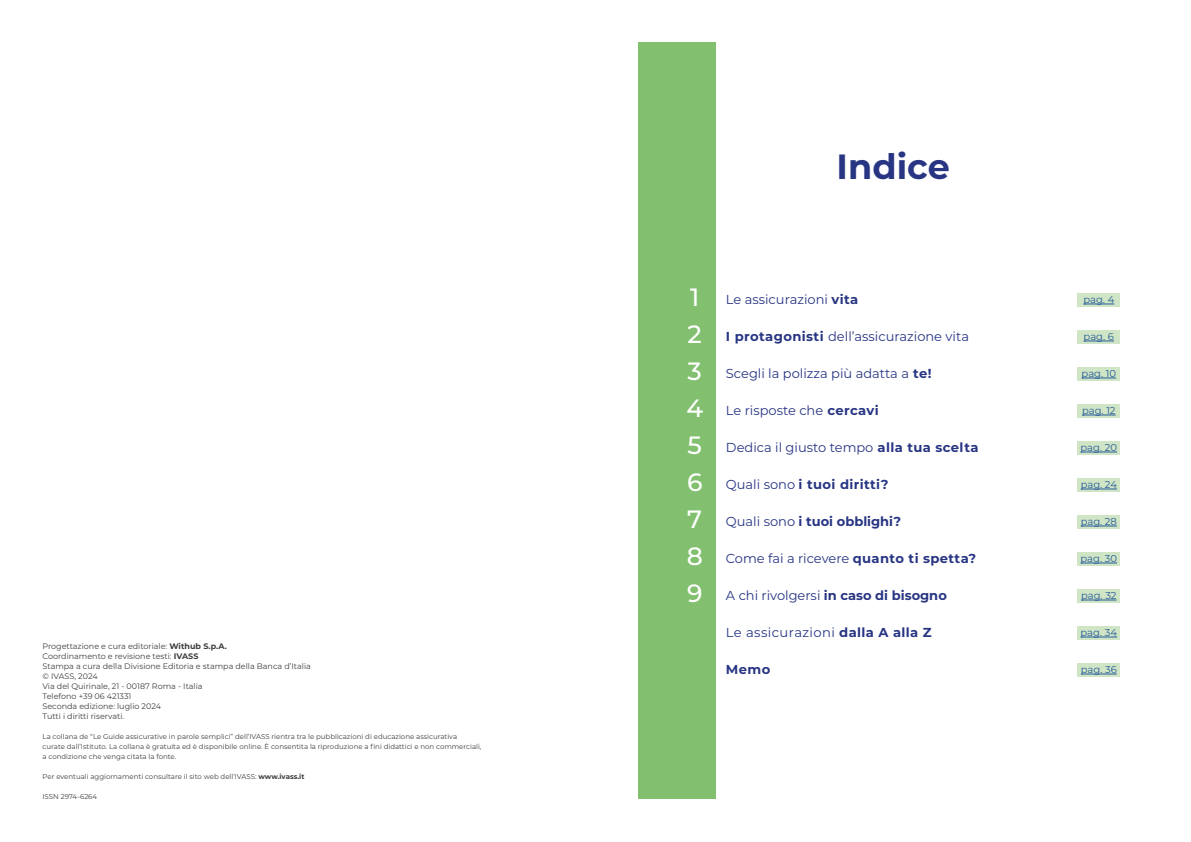
<style>
.page{position:relative;width:1191px;height:842px;background:#fff}
.page>*{position:absolute;margin:0;border:0;box-sizing:border-box;transform-origin:0 0}
.t1{font:700 35px "Montserrat";color:#283583}
.t2{font:500 25px "Montserrat";color:#fff}
.testo_principale_10_12{font:13px "Montserrat";color:#283583}
.testo_principale_10_12-2{font:700 13px "Montserrat";color:#283583}
.testo_principale_10_12-3{font:13px "Montserrat";letter-spacing:.03em;color:#283583}
.testo_principale_10_12-4{font:700 13px "Montserrat";letter-spacing:.03em;color:#283583}
.t3{font:10px "Montserrat";color:#275b9b}
.t4{font:8px "Montserrat";color:#3c3c3b}
.t5{font:7px/10px "Montserrat";color:#3c3c3b}
.s1{font-weight:700}
.s2{font-weight:400}
</style>
<div class="page">
<div style="left:638px;top:43px;width:78px;height:756px;background:#82c06f"></div>
<div style="left:1077px;top:293px;width:43px;height:14px;background:#d0e5c5"></div>
<div style="left:1077px;top:330px;width:43px;height:14px;background:#d0e5c5"></div>
<div style="left:1077px;top:367px;width:43px;height:14px;background:#d0e5c5"></div>
<div style="left:1077px;top:404px;width:43px;height:14px;background:#d0e5c5"></div>
<div style="left:1077px;top:441px;width:43px;height:14px;background:#d0e5c5"></div>
<div style="left:1077px;top:478px;width:43px;height:14px;background:#d0e5c5"></div>
<div style="left:1077px;top:515px;width:43px;height:14px;background:#d0e5c5"></div>
<div style="left:1077px;top:589px;width:43px;height:14px;background:#d0e5c5"></div>
<div style="left:1077px;top:663px;width:43px;height:14px;background:#d0e5c5"></div>
<div style="left:1077px;top:552px;width:43px;height:14px;background:#d0e5c5"></div>
<div style="left:1077px;top:626px;width:43px;height:14px;background:#d0e5c5"></div>
<hr style="left:1083px;top:304px;width:31px;height:1px;background:#275b9b">
<hr style="left:1083px;top:341px;width:31px;height:1px;background:#275b9b">
<hr style="left:1081px;top:378px;width:35px;height:1px;background:#275b9b">
<hr style="left:1082px;top:415px;width:33px;height:1px;background:#275b9b">
<hr style="left:1080px;top:452px;width:37px;height:1px;background:#275b9b">
<hr style="left:1080px;top:489px;width:37px;height:1px;background:#275b9b">
<hr style="left:1080px;top:526px;width:37px;height:1px;background:#275b9b">
<hr style="left:1080px;top:563px;width:37px;height:1px;background:#275b9b">
<hr style="left:1081px;top:600px;width:35px;height:1px;background:#275b9b">
<hr style="left:1080px;top:637px;width:37px;height:1px;background:#275b9b">
<hr style="left:1080px;top:674px;width:36px;height:1px;background:#275b9b">
<p class="t4" style="left:43px;top:641px;width:186px">Progettazione e cura editoriale: <span class="s1">Withub S.p.A.</span></p>
<p class="t4" style="left:43px;top:651px;width:157px">Coordinamento e revisione testi: <span class="s1">IVASS</span></p>
<p class="t4" style="left:43px;top:661px;width:270px">Stampa a cura della Divisione Editoria e stampa della Banca d’Italia</p>
<p class="t4" style="left:43px;top:671px;width:57px">© IVASS, 2024</p>
<p class="t4" style="left:43px;top:681px;width:162px">Via del Quirinale, 21 - 00187 Roma - Italia</p>
<p class="t4" style="left:43px;top:691px;width:90px">Telefono +39 06 421331</p>
<p class="t4" style="left:43px;top:701px;width:120px">Seconda edizione: luglio 2024</p>
<p class="t4" style="left:43px;top:711px;width:83px">Tutti i diritti riservati.</p>
<p class="t5" style="left:43px;top:732px;width:440px">La collana de “Le Guide assicurative in parole semplici” dell’IVASS rientra tra le pubblicazioni di educazione assicurativa<br>curate dall’Istituto. La collana è gratuita ed è disponibile online. È consentita la riproduzione a fini didattici e non commerciali, a condizione che venga citata la fonte.</p>
<p class="t5" style="left:43px;top:772px;width:263px">Per eventuali aggiornamenti consultare il sito web dell’IVASS: <span class="s1">www.ivass.it</span></p>
<p class="t5" style="left:43px;top:792px;width:56px">ISSN 2974-6264</p>
<p class="t1" style="left:836px;top:141px;width:115px">Indice</p>
<p class="t2" style="left:690px;top:280px;width:11px">1</p>
<p class="t2" style="left:687px;top:317px;width:16px">2</p>
<p class="t2" style="left:687px;top:354px;width:16px">3</p>
<p class="t2" style="left:686px;top:391px;width:18px">4</p>
<p class="t2" style="left:687px;top:428px;width:16px">5</p>
<p class="t2" style="left:687px;top:465px;width:17px">6</p>
<p class="t2" style="left:687px;top:502px;width:16px">7</p>
<p class="t2" style="left:686px;top:539px;width:18px">8</p>
<p class="t2" style="left:687px;top:576px;width:17px">9</p>
<p class="testo_principale_10_12" style="left:726px;top:291px;width:134px">Le assicurazioni <span class="s1">vita</span></p>
<p class="testo_principale_10_12" style="left:726px;top:328px;width:245px"><span class="s1">I protagonisti</span> dell’assicurazione vita</p>
<p class="testo_principale_10_12" style="left:726px;top:365px;width:207px">Scegli la polizza più adatta a <span class="s1">te!</span></p>
<p class="testo_principale_10_12" style="left:726px;top:402px;width:154px">Le risposte che <span class="s1">cercavi</span></p>
<p class="testo_principale_10_12" style="left:726px;top:439px;width:254px">Dedica il giusto tempo <span class="s1">alla tua scelta</span></p>
<p class="testo_principale_10_12-4" style="left:726px;top:475px;width:164px"><span class="s2">Quali sono</span> i tuoi diritti?</p>
<p class="testo_principale_10_12-2" style="left:726px;top:512px;width:177px"><span class="s2">Quali sono</span> i tuoi obblighi?</p>
<p class="testo_principale_10_12" style="left:726px;top:550px;width:252px">Come fai a ricevere <span class="s1">quanto ti spetta?</span></p>
<p class="testo_principale_10_12-2" style="left:726px;top:586px;width:222px"><span class="s2">A chi rivolgersi</span> in caso di bisogno</p>
<p class="testo_principale_10_12-3" style="left:726px;top:624px;width:207px">Le assicurazioni <span class="s1">dalla A alla Z</span></p>
<p class="testo_principale_10_12-2" style="left:726px;top:660px;width:46px">Memo</p>
<p class="t3" style="left:1083px;top:293px;width:32px">pag. 4</p>
<p class="t3" style="left:1083px;top:330px;width:32px">pag. 6</p>
<p class="t3" style="left:1081px;top:367px;width:36px">pag. 10</p>
<p class="t3" style="left:1082px;top:404px;width:35px">pag. 12</p>
<p class="t3" style="left:1080px;top:441px;width:38px">pag. 20</p>
<p class="t3" style="left:1080px;top:478px;width:38px">pag. 24</p>
<p class="t3" style="left:1080px;top:515px;width:38px">pag. 28</p>
<p class="t3" style="left:1080px;top:552px;width:38px">pag. 30</p>
<p class="t3" style="left:1081px;top:589px;width:37px">pag. 32</p>
<p class="t3" style="left:1080px;top:626px;width:38px">pag. 34</p>
<p class="t3" style="left:1080px;top:663px;width:37px">pag. 36</p>
</div>
